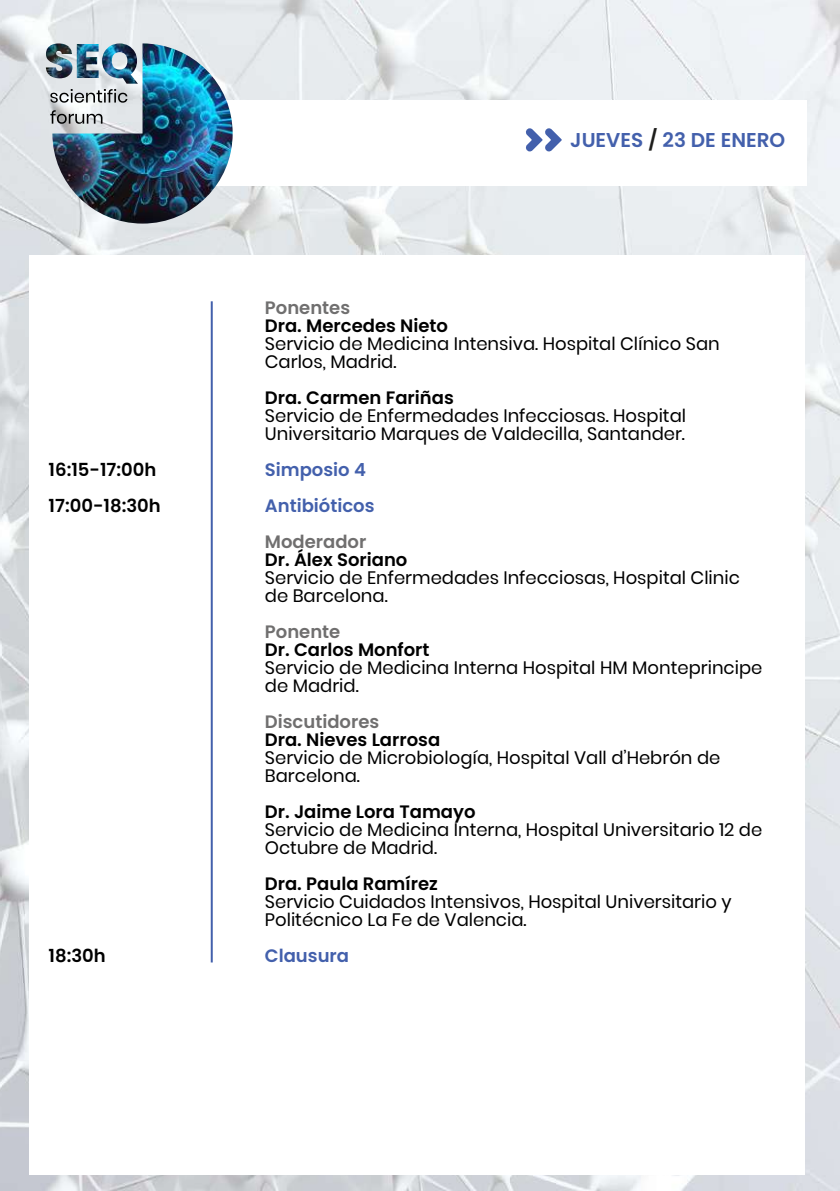
<style>
.page{position:relative;width:840px;height:1191px;background:#fff}
.page>*{position:absolute;margin:0;border:0;box-sizing:border-box;transform-origin:0 0}
.t1{font:600 20px "Poppins";color:#4360ac}
.t2{font:18px/18px "Poppins";color:#000}
.t3{font:600 18px "Poppins";color:#000}
.t4{font:600 18px "Poppins";color:#706f6f}
.t5{font:600 18px "Poppins";color:#4360ac}
.s1{color:#1d1d1b}
</style>
<div class="page">
<img style="left:0;top:0;width:839px;height:1191px">
<div style="left:152px;top:100px;width:653px;height:85px;background:#fff"></div>
<div style="left:29px;top:255px;width:775px;height:920px;background:#fff"></div>
<img style="left:52px;top:43px;width:180px;height:181px">
<img style="left:46px;top:43px;width:92px;height:41px">
<svg style="left:50px;top:89px;width:77px;height:14px"></svg>
<svg style="left:50px;top:110px;width:52px;height:14px"></svg>
<hr style="left:211px;top:301px;width:2px;height:661px;background:#4360ac">
<svg style="left:526px;top:128px;width:35px;height:23px"></svg>
<p class="t1" style="left:570px;top:129px;width:216px">JUEVES <span class="s1">/</span> 23 DE ENERO</p>
<p class="t4" style="left:265px;top:297px;width:87px">Ponentes</p>
<p class="t3" style="left:265px;top:315px;width:185px">Dra. Mercedes Nieto</p>
<p class="t2" style="left:265px;top:335px;width:456px">Servicio de Medicina Intensiva. Hospital Clínico San<br>Carlos, Madrid.</p>
<p class="t3" style="left:265px;top:387px;width:190px">Dra. Carmen Fariñas</p>
<p class="t2" style="left:265px;top:407px;width:422px">Servicio de Enfermedades Infecciosas. Hospital<br>Universitario Marques de Valdecilla, Santander.</p>
<p class="t3" style="left:49px;top:459px;width:109px">16:15-17:00h</p>
<p class="t5" style="left:265px;top:459px;width:102px">Simposio 4</p>
<p class="t3" style="left:49px;top:495px;width:113px">17:00-18:30h</p>
<p class="t5" style="left:265px;top:495px;width:111px">Antibióticos</p>
<p class="t4" style="left:265px;top:531px;width:103px">Moderador</p>
<p class="t3" style="left:265px;top:549px;width:144px">Dr. Álex Soriano</p>
<p class="t2" style="left:265px;top:569px;width:476px">Servicio de Enfermedades Infecciosas, Hospital Clinic de Barcelona.</p>
<p class="t4" style="left:265px;top:621px;width:77px">Ponente</p>
<p class="t3" style="left:265px;top:639px;width:166px">Dr. Carlos Monfort</p>
<p class="t2" style="left:265px;top:659px;width:499px">Servicio de Medicina Interna Hospital HM Monteprincipe de Madrid.</p>
<p class="t4" style="left:265px;top:711px;width:116px">Discutidores</p>
<p class="t3" style="left:265px;top:729px;width:177px">Dra. Nieves Larrosa</p>
<p class="t2" style="left:265px;top:749px;width:457px">Servicio de Microbiología, Hospital Vall d’Hebrón de<br>Barcelona.</p>
<p class="t3" style="left:265px;top:801px;width:212px">Dr. Jaime Lora Tamayo</p>
<p class="t2" style="left:265px;top:821px;width:498px">Servicio de Medicina Interna, Hospital Universitario 12 de<br>Octubre de Madrid.</p>
<p class="t3" style="left:265px;top:873px;width:174px">Dra. Paula Ramírez</p>
<p class="t2" style="left:265px;top:893px;width:468px">Servicio Cuidados Intensivos, Hospital Universitario y<br>Politécnico La Fe de Valencia.</p>
<p class="t3" style="left:49px;top:945px;width:59px">18:30h</p>
<p class="t5" style="left:265px;top:945px;width:86px">Clausura</p>
</div>
